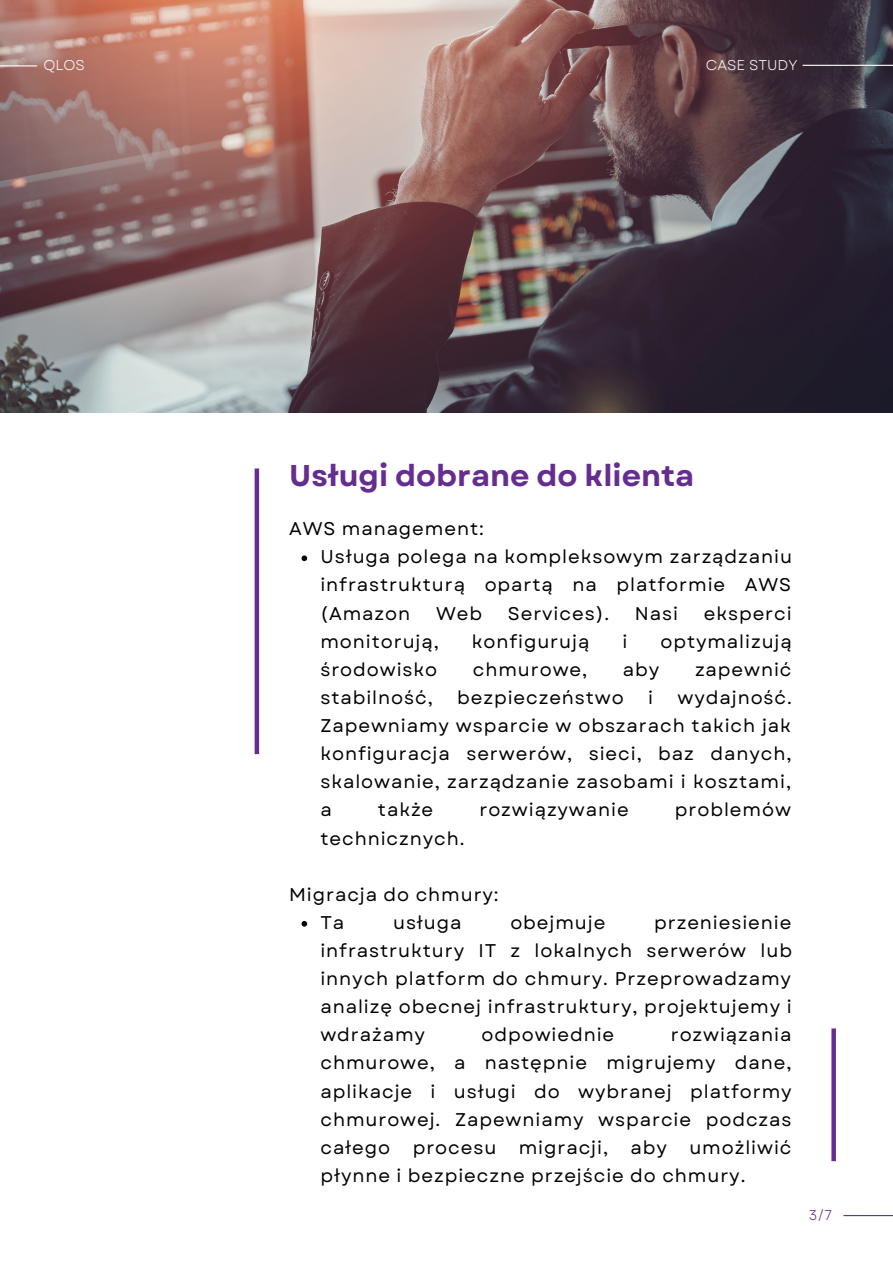
<style>
.page{position:relative;width:893px;height:1264px;background:#fff}
.page>*{position:absolute;margin:0;border:0;box-sizing:border-box;transform-origin:0 0}
.t1{font:700 30px "Garet";color:#652d90}
.t2{font:18.45px/28px "Garet";letter-spacing:.05em;color:#000;text-align:justify}
.t3{font:14.25px "Garet";color:#fff}
.t4{font:14.25px "Garet";color:#652d90}
</style>
<div class="page">
<img style="left:0;top:0;width:892px;height:412px">
<hr style="left:802px;top:65px;width:90px;height:1px;background:#fff">
<div style="left:254px;top:468px;width:5px;height:286px;background:#652d90"></div>
<svg style="left:831px;top:1028px;width:4px;height:133px"></svg>
<hr style="left:843px;top:1214px;width:49px;height:2px;background:#652d90">
<hr style="left:0;top:65px;width:37px;height:1px;background:#fff">
<svg style="left:301px;top:555px;width:6px;height:6px"></svg>
<svg style="left:301px;top:921px;width:6px;height:5px"></svg>
<p class="t3" style="left:43px;top:55px;width:43px">QLOS</p>
<p class="t3" style="left:705px;top:55px;width:93px">CASE STUDY</p>
<p class="t1" style="left:289px;top:453px;width:406px">Usługi dobrane do klienta</p>
<p class="t2" style="left:289px;top:515px;width:196px">AWS management:</p>
<p class="t2" style="left:320px;top:543px;width:473px">Usługa polega na kompleksowym zarządzaniu infrastrukturą opartą na platformie AWS (Amazon</p>
<p class="t2" style="left:436px;top:599px;width:48px">Web</p>
<p class="t2" style="left:508px;top:599px;width:103px">Services).</p>
<p class="t2" style="left:635px;top:599px;width:45px">Nasi</p>
<p class="t2" style="left:703px;top:599px;width:89px">eksperci</p>
<p class="t2" style="left:320px;top:627px;width:120px">monitorują,</p>
<p class="t2" style="left:472px;top:627px;width:119px">konfigurują</p>
<p class="t2" style="left:622px;top:627px;width:6px">i</p>
<p class="t2" style="left:660px;top:627px;width:133px">optymalizują</p>
<p class="t2" style="left:320px;top:655px;width:118px">środowisko</p>
<p class="t2" style="left:473px;top:655px;width:116px">chmurowe,</p>
<p class="t2" style="left:623px;top:655px;width:38px">aby</p>
<p class="t2" style="left:695px;top:655px;width:98px">zapewnić</p>
<p class="t2" style="left:320px;top:683px;width:114px">stabilność,</p>
<p class="t2" style="left:457px;top:683px;width:168px">bezpieczeństwo</p>
<p class="t2" style="left:648px;top:683px;width:6px">i</p>
<p class="t2" style="left:320px;top:683px;width:473px;text-indent:357px">wydajność.<br>Zapewniamy wsparcie w obszarach takich jak konfiguracja serwerów, sieci, baz danych, skalowanie, zarządzanie zasobami i kosztami, a</p>
<p class="t2" style="left:378px;top:796px;width:57px">także</p>
<p class="t2" style="left:479px;top:796px;width:151px">rozwiązywanie</p>
<p class="t2" style="left:674px;top:796px;width:118px">problemów</p>
<p class="t2" style="left:320px;top:824px;width:145px">technicznych.</p>
<p class="t2" style="left:289px;top:880px;width:211px">Migracja do chmury:</p>
<p class="t2" style="left:320px;top:908px;width:25px">Ta</p>
<p class="t2" style="left:393px;top:908px;width:70px">usługa</p>
<p class="t2" style="left:510px;top:908px;width:96px">obejmuje</p>
<p class="t2" style="left:320px;top:908px;width:473px;text-indent:334px">przeniesienie infrastruktury IT z lokalnych serwerów lub innych platform do chmury. Przeprowadzamy analizę obecnej infrastruktury, projektujemy i wdrażamy</p>
<p class="t2" style="left:481px;top:1020px;width:134px">odpowiednie</p>
<p class="t2" style="left:320px;top:1020px;width:472px;text-indent:350px">rozwiązania chmurowe, a następnie migrujemy dane, aplikacje i usługi do wybranej platformy chmurowej. Zapewniamy wsparcie podczas całego procesu migracji, aby umożliwić płynne i bezpieczne przejście do chmury.</p>
<p class="t4" style="left:808px;top:1205px;width:25px">3/7</p>
</div>
